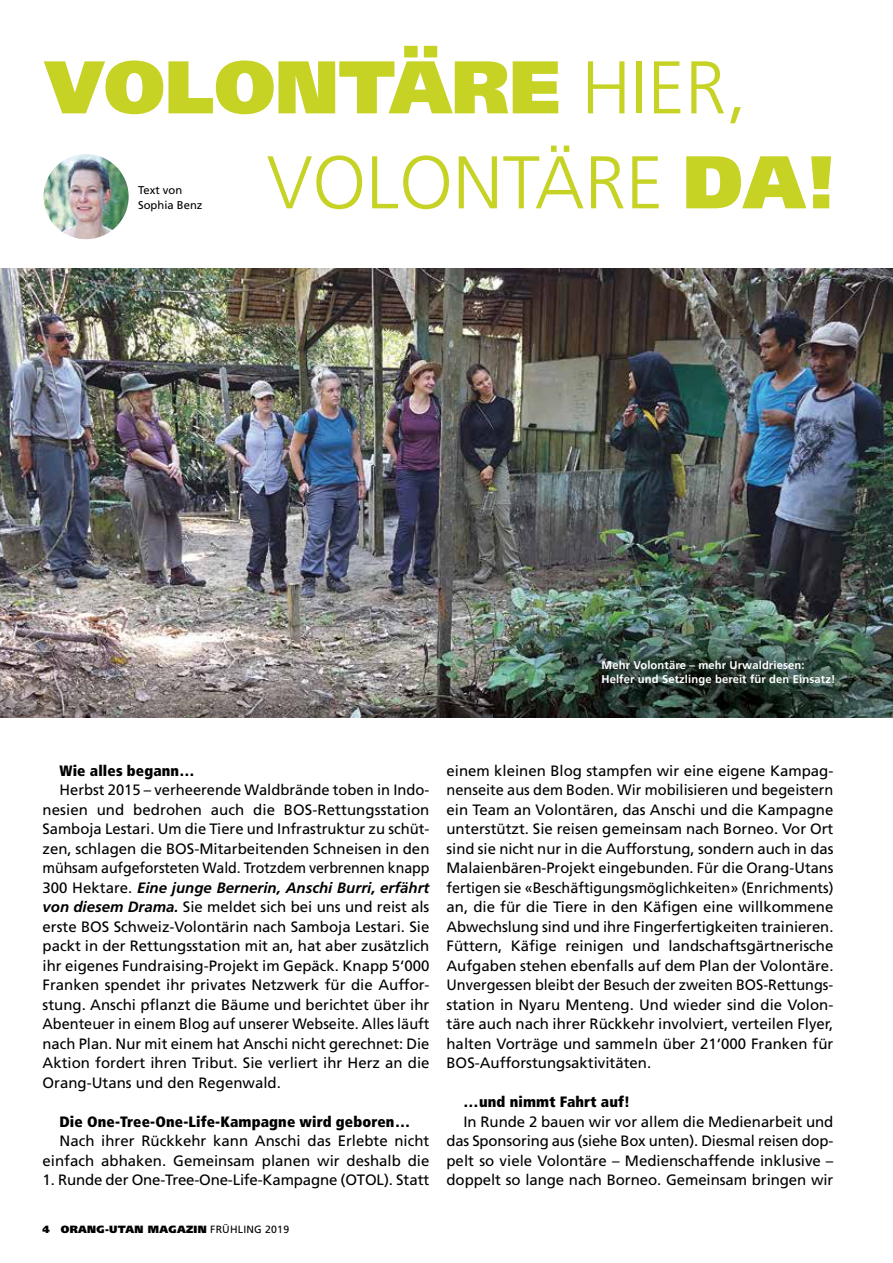
<style>
.page{position:relative;width:893px;height:1263px;background:#fff}
.page>*{position:absolute;margin:0;border:0;box-sizing:border-box;transform-origin:0 0}
.t1{font:900 74.4px "Frutiger LT Pro";color:#c6d224}
.t2{font:300 74.4px "Frutiger LT Pro";color:#c6d224}
.t3{font:15px/19.5px "Frutiger LT Pro";color:#000;text-align:justify}
.t4{font:900 condensed 15px "Frutiger LT Pro";letter-spacing:.01em;color:#000}
.t5{font:700 11.25px/13.5px "Frutiger LT Pro";letter-spacing:.01em;color:#fff}
.t6{font:11.25px/15px "Frutiger LT Pro";color:#000}
.t7{font:900 10.5px "Frutiger LT Pro";letter-spacing:.03em;color:#000}
.s1{font-weight:300}
.s2{font-weight:900}
.s3{font-weight:700;font-style:italic}
.s4{font-weight:400}
</style>
<div class="page">
<img style="left:44px;top:154px;width:85px;height:85px;border-radius:43px">
<img style="left:0;top:268px;width:893px;height:449px">
<h1 class="t1" style="left:45px;top:42px;width:704px">VOLONTÄRE <span class="s1">HIER,</span></h1>
<p class="t6" style="left:138px;top:182px;width:66px">Text von<br>Sophia Benz</p>
<h1 class="t2" style="left:267px;top:139px;width:572px">VOLONTÄRE <span class="s2">DA!</span></h1>
<p class="t5" style="left:602px;top:658px;width:235px">Mehr Volontäre – mehr Urwaldriesen:<br>Helfer und Setzlinge bereit für den Einsatz!</p>
<p class="t4" style="left:60px;top:761px;width:136px">Wie alles begann…</p>
<p class="t3" style="left:43px;top:780px;width:388px;text-indent:17px">Herbst 2015 – verheerende Waldbrände toben in Indo&shy;nesien und bedrohen auch die BOS-Rettungsstation Samboja Lestari. Um die Tiere und Infrastruktur zu schüt&shy;zen, schlagen die BOS-Mitarbeitenden Schneisen in den mühsam aufgeforsteten Wald. Trotzdem verbrennen knapp 300 Hektare. <span class="s3">Eine junge Bernerin, Anschi Burri, erfährt von diesem Drama.</span> Sie meldet sich bei uns und reist als erste BOS Schweiz-Volontärin nach Samboja Lestari. Sie packt in der Rettungsstation mit an, hat aber zusätzlich ihr eigenes Fundraising-Projekt im Gepäck. Knapp 5‘000<br>Franken spendet ihr privates Netzwerk für die Auffor&shy;stung. Anschi pflanzt die Bäume und berichtet über ihr Abenteuer in einem Blog auf unserer Webseite. Alles läuft nach Plan. Nur mit einem hat Anschi nicht gerechnet: Die Aktion fordert ihren Tribut. Sie verliert ihr Herz an die Orang-Utans und den Regenwald.</p>
<p class="t4" style="left:60px;top:1112px;width:352px">Die One-Tree-One-Life-Kampagne wird geboren…</p>
<p class="t3" style="left:43px;top:1131px;width:388px;text-align:right">Nach ihrer Rückkehr kann Anschi das Erlebte nicht einfach abhaken. Gemeinsam planen wir deshalb die</p>
<p class="t3" style="left:43px;top:1170px;width:388px">1. Runde der One-Tree-One-Life-Kampagne (OTOL). Statt</p>
<p class="t7" style="left:43px;top:1223px;width:248px">4 ORANG-UTAN MAGAZIN <span class="s4">FRÜHLING 2019</span></p>
<p class="t3" style="left:446px;top:761px;width:388px">einem kleinen Blog stampfen wir eine eigene Kampag&shy;nenseite aus dem Boden. Wir mobilisieren und begeistern ein Team an Volontären, das Anschi und die Kampagne unterstützt. Sie reisen gemeinsam nach Borneo. Vor Ort sind sie nicht nur in die Aufforstung, sondern auch in das Malaienbären-Projekt eingebunden. Für die Orang-Utans fertigen sie «Beschäftigungsmöglichkeiten» (Enrichments) an, die für die Tiere in den Käfigen eine willkommene Abwechslung sind und ihre Fingerfertigkeiten trainieren.<br>Füttern, Käfige reinigen und landschaftsgärtnerische Aufgaben stehen ebenfalls auf dem Plan der Volontäre.<br>Unvergessen bleibt der Besuch der zweiten BOS-Rettungs&shy;station in Nyaru Menteng. Und wieder sind die Volon&shy;täre auch nach ihrer Rückkehr involviert, verteilen Flyer, halten Vorträge und sammeln über 21‘000 Franken für BOS-Aufforstungsaktivitäten.</p>
<p class="t4" style="left:463px;top:1093px;width:168px">…und nimmt Fahrt auf!</p>
<p class="t3" style="left:446px;top:1112px;width:388px;text-indent:17px">In Runde 2 bauen wir vor allem die Medienarbeit und das Sponsoring aus (siehe Box unten). Diesmal reisen dop&shy;pelt so viele Volontäre – Medienschaffende inklusive – doppelt so lange nach Borneo. Gemeinsam bringen wir</p>
</div>
